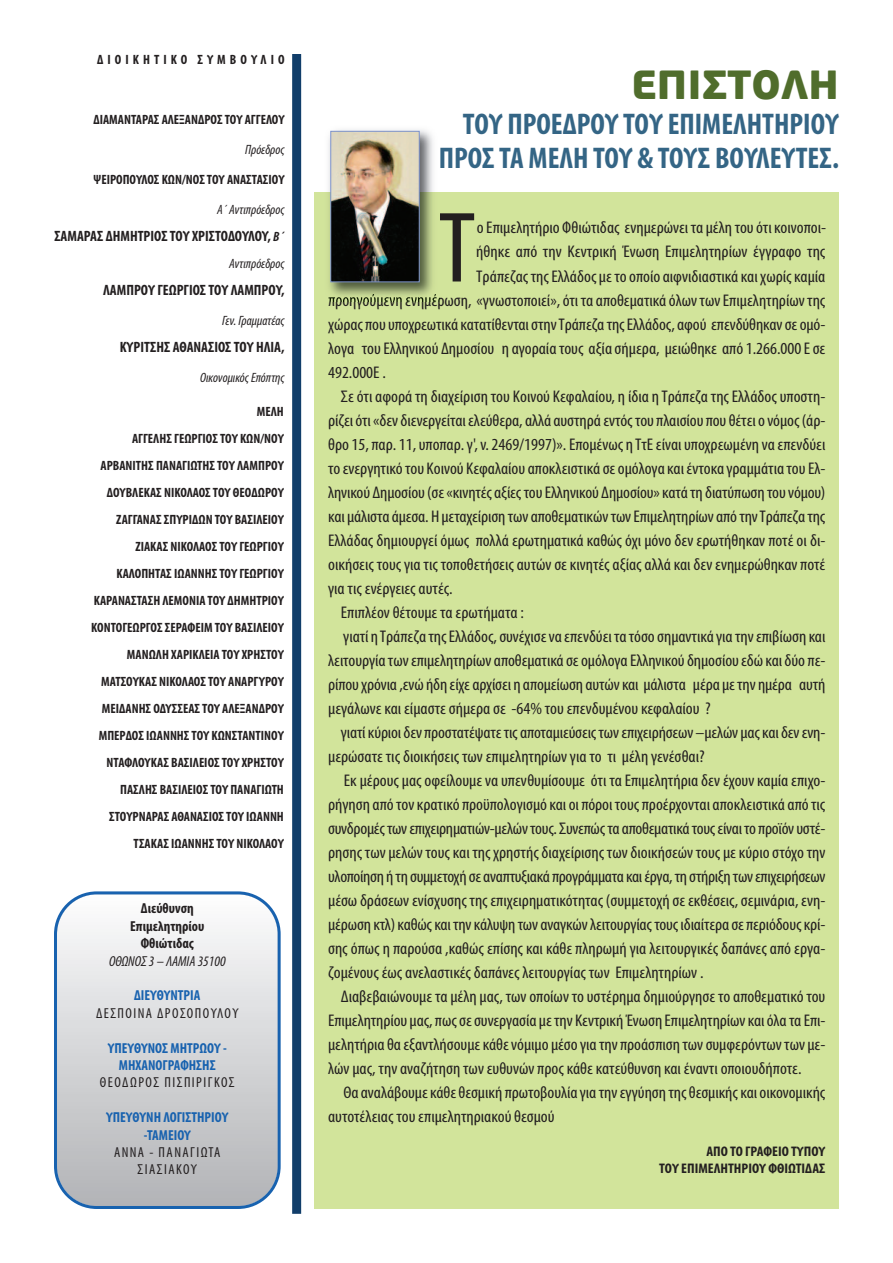
<style>
.page{position:relative;width:893px;height:1263px;background:#fff}
.page>*{position:absolute;margin:0;border:0;box-sizing:border-box;transform-origin:0 0}
.t1{font:condensed 101.1px "Myriad Pro";color:#231f20;scale:1.06 1}
.t2{font:900 40.5px "PF Beau Sans Pro";color:#506d2c}
.t3{font:700 condensed 30px/34.5px "Myriad Pro";color:#346585;text-align:right}
.t4{font:condensed 16.95px "Myriad Pro";color:#231f20;scale:1.06 1}
.t5{font:condensed 16.95px "Myriad Pro";letter-spacing:-.02em;color:#231f20;scale:1.06 1}
.t6{font:700 condensed 15px "Myriad Pro";color:#231f20}
.t7{font:700 condensed 14.55px/17.4px "Myriad Pro";color:#1862af;text-align:center}
.t8{font:condensed 14.55px/17.4px "Myriad Pro";letter-spacing:.1em;color:#231f20;text-align:center}
.t9{font:700 condensed 14.55px/17.4px "Myriad Pro";color:#231f20;text-align:center}
.t10{font:italic condensed 14.55px "Myriad Pro";color:#231f20}
.t11{font:700 condensed 13.95px/16.8px "Myriad Pro";color:#231f20;text-align:right;scale:1.06 1}
.t12{font:700 condensed 13.5px/27px "Myriad Pro";color:#231f20;text-align:right}
.t13{font:italic condensed 13.5px "Myriad Pro";color:#231f20}
.t14{font:700 condensed 13.5px "Myriad Pro";letter-spacing:.3em;color:#231f20}
.s1{font-style:italic;font-size:13.5px}
</style>
<div class="page">
<svg style="left:54px;top:891px;width:227px;height:318px"></svg>
<div style="left:292px;top:54px;width:9px;height:1160px;background:#113e6a"></div>
<div style="left:315px;top:192px;width:524px;height:1017px;background:#d2e49b"></div>
<img style="left:328px;top:129px;width:111px;height:172px">
<img style="left:328px;top:294px;width:83px;height:7px">
<img style="left:332px;top:133px;width:86px;height:147px">
<div style="left:330px;top:131px;width:90px;height:151px;border:1px solid #7d93cb"></div>
<p class="t14" style="left:97px;top:55px;width:189px">ΔΙΟΙΚΗΤΙΚΟ ΣΥΜΒΟΥΛΙΟ</p>
<p class="t12" style="left:93px;top:107px;width:193px">ΔΙΑΜΑΝΤΑΡΑΣ ΑΛΕΞΑΝΔΡΟΣ ΤΟΥ ΑΓΓΕΛΟΥ</p>
<p class="t13" style="left:245px;top:145px;width:41px">Πρόεδρος</p>
<p class="t12" style="left:94px;top:167px;width:193px">ΨΕΙΡΟΠΟΥΛΟΣ ΚΩΝ/ΝΟΣ ΤΟΥ ΑΝΑΣΤΑΣΙΟΥ</p>
<p class="t13" style="left:217px;top:205px;width:69px">Α΄ Αντιπρόεδρος</p>
<p class="t6" style="left:54px;top:231px;width:232px">ΣΑΜΑΡΑΣ ΔΗΜΗΤΡΙΟΣ ΤΟΥ ΧΡΙΣΤΟΔΟΥΛΟΥ, <span class="s1">Β΄</span></p>
<p class="t13" style="left:229px;top:259px;width:57px">Αντιπρόεδρος</p>
<p class="t6" style="left:103px;top:285px;width:183px">ΛΑΜΠΡΟΥ ΓΕΩΡΓΙΟΣ ΤΟΥ ΛΑΜΠΡΟΥ,</p>
<p class="t13" style="left:222px;top:316px;width:64px">Γεν.Γραμματέας</p>
<p class="t6" style="left:120px;top:342px;width:166px">ΚΥΡΙΤΣΗΣ ΑΘΑΝΑΣΙΟΣ ΤΟΥ ΗΛΙΑ,</p>
<p class="t13" style="left:200px;top:373px;width:86px">ΟικονομικόςΕπόπτης</p>
<p class="t12" style="left:91px;top:399px;width:194px">ΜΕΛΗ<br>ΑΓΓΕΛΗΣ ΓΕΩΡΓΙΟΣ ΤΟΥ ΚΩΝ/ΝΟΥ<br>ΑΡΒΑΝΙΤΗΣ ΠΑΝΑΓΙΩΤΗΣ ΤΟΥ ΛΑΜΠΡΟΥ<br>ΔΟΥΒΛΕΚΑΣ ΝΙΚΟΛΑΟΣ ΤΟΥ ΘΕΟΔΩΡΟΥ<br>ΖΑΓΓΑΝΑΣ ΣΠΥΡΙΔΩΝ ΤΟΥ ΒΑΣΙΛΕΙΟΥ<br>ΖΙΑΚΑΣ ΝΙΚΟΛΑΟΣ ΤΟΥ ΓΕΩΡΓΙΟΥ<br>ΚΑΛΟΠΗΤΑΣ ΙΩΑΝΝΗΣ ΤΟΥ ΓΕΩΡΓΙΟΥ<br>ΚΑΡΑΝΑΣΤΑΣΗ ΛΕΜΟΝΙΑ ΤΟΥ ΔΗΜΗΤΡΙΟΥ<br>ΚΟΝΤΟΓΕΩΡΓΟΣ ΣΕΡΑΦΕΙΜΤΟΥ ΒΑΣΙΛΕΙΟΥ<br>ΜΑΝΩΛΗ ΧΑΡΙΚΛΕΙΑ ΤΟΥ ΧΡΗΣΤΟΥ<br>ΜΑΤΣΟΥΚΑΣ ΝΙΚΟΛΑΟΣ ΤΟΥ ΑΝΑΡΓΥΡΟΥ<br>ΜΕΙΔΑΝΗΣ ΟΔΥΣΣΕΑΣ ΤΟΥ ΑΛΕΞΑΝΔΡΟΥ<br>ΜΠΕΡΔΟΣ ΙΩΑΝΝΗΣ ΤΟΥ ΚΩΝΣΤΑΝΤΙΝΟΥ<br>ΝΤΑΦΛΟΥΚΑΣ ΒΑΣΙΛΕΙΟΣ ΤΟΥ ΧΡΗΣΤΟΥ<br>ΠΑΣΛΗΣ ΒΑΣΙΛΕΙΟΣ ΤΟΥ ΠΑΝΑΓΙΩΤΗ<br>ΣΤΟΥΡΝΑΡΑΣ ΑΘΑΝΑΣΙΟΣ ΤΟΥ ΙΩΑΝΝΗ<br>ΤΣΑΚΑΣ ΙΩΑΝΝΗΣ ΤΟΥ ΝΙΚΟΛΑΟΥ</p>
<p class="t9" style="left:130px;top:901px;width:76px">Διεύθυνση<br>Επιμελητηρίου<br>Φθιώτιδας</p>
<p class="t10" style="left:109px;top:956px;width:118px">ΟΘΩΝΟΣ3 – ΛΑΜΙΑ 35100</p>
<p class="t7" style="left:134px;top:988px;width:68px">ΔΙΕΥΘΥΝΤΡΙΑ</p>
<p class="t8" style="left:96px;top:1005px;width:144px">ΔΕΣΠΟΙΝΑ ΔΡΟΣΟΠΟΥΛΟΥ</p>
<p class="t7" style="left:108px;top:1040px;width:121px">ΥΠΕΥΘΥΝΟΣ ΜΗΤΡΩΟΥ -<br>ΜΗΧΑΝΟΓΡΑΦΗΣΗΣ</p>
<p class="t8" style="left:100px;top:1075px;width:136px">ΘΕΟΔΩΡΟΣ ΠΙΣΠΙΡΙΓΚΟΣ</p>
<p class="t7" style="left:106px;top:1110px;width:124px">ΥΠΕΥΘΥΝΗ ΛΟΓΙΣΤΗΡΙΟΥ -ΤΑΜΕΙΟΥ</p>
<p class="t8" style="left:114px;top:1145px;width:108px">ΑΝΝΑ - ΠΑΝΑΓΙΩΤΑ<br>ΣΙΑΣΙΑΚΟΥ</p>
<h2 class="t2" style="left:631px;top:69px;width:209px">EΠΙΣΤΟΛΗ</h2>
<h3 class="t3" style="left:439px;top:109px;width:402px">ΤΟΥ ΠΡΟΕΔΡΟΥ ΤΟΥ ΕΠΙΜΕΛΗΤΗΡΙΟΥ<br>ΠΡΟΣ ΤΑ ΜΕΛΗ ΤΟΥ &amp; ΤΟΥΣ ΒΟΥΛΕΥΤΕΣ.</h3>
<h1 class="t1" style="left:438px;top:212px;width:37px">Τ</h1>
<p class="t4" style="left:477px;top:222px;width:331px">οΕπιμελητήριο Φθιώτιδας ενημερώνειταμέλη τουότικοινοποι-</p>
<p class="t4" style="left:476px;top:246px;width:331px">ήθηκε από την Κεντρική Ένωση Επιμελητηρίων έγγραφο της</p>
<p class="t4" style="left:476px;top:270px;width:331px">ΤράπεζαςτηςΕλλάδοςμετοοποίοαιφνιδιαστικάκαιχωρίςκαμία</p>
<p class="t4" style="left:328px;top:294px;width:471px">προηγούμενη ενημέρωση, «γνωστοποιεί»,ότιτααποθεματικάόλωντωνΕπιμελητηρίωντης</p>
<p class="t4" style="left:328px;top:318px;width:471px">χώρας πουυποχρεωτικάκατατίθενταιστηνΤράπεζατηςΕλλάδος,αφού επενδύθηκανσεομό-</p>
<p class="t4" style="left:328px;top:342px;width:471px">λογα τουΕλληνικού Δημοσίου η αγοραίατους αξίασήμερα, μειώθηκε από1.266.000Εσε</p>
<p class="t4" style="left:328px;top:366px;width:56px">492.000Ε .</p>
<p class="t4" style="left:341px;top:390px;width:459px">Σε ότι αφορά τη διαχείριση του Κοινού Κεφαλαίου, η ίδια η Τράπεζα της Ελλάδος υποστη-</p>
<p class="t4" style="left:328px;top:414px;width:471px">ρίζειότι«δενδιενεργείταιελεύθερα,αλλάαυστηράεντόςτου πλαισίου πουθέτειονόμος(άρ-</p>
<p class="t4" style="left:328px;top:438px;width:471px">θρο15, παρ.11,υποπαρ.γ',ν.2469/1997)».Επομένως ηΤτΕείναιυποχρεωμένη ναεπενδύει</p>
<p class="t4" style="left:328px;top:462px;width:471px">τοενεργητικότου Κοινού ΚεφαλαίουαποκλειστικάσεομόλογακαιέντοκαγραμμάτιατουΕλ-</p>
<p class="t4" style="left:328px;top:486px;width:471px">ληνικού Δημοσίου(σε«κινητέςαξίεςτουΕλληνικού Δημοσίου»κατάτη διατύπωση τουνόμου)</p>
<p class="t4" style="left:328px;top:510px;width:471px">καιμάλισταάμεσα. Η μεταχείριση τωναποθεματικώντωνΕπιμελητηρίωναπότηνΤράπεζατης</p>
<p class="t4" style="left:328px;top:534px;width:471px">Ελλάδας δημιουργεί όμως πολλά ερωτηματικά καθώς όχι μόνο δεν ερωτήθηκαν ποτέ οι δι-</p>
<p class="t4" style="left:328px;top:558px;width:471px">οικήσεις τους για τις τοποθετήσεις αυτών σε κινητές αξίας αλλά και δεν ενημερώθηκαν ποτέ</p>
<p class="t4" style="left:328px;top:582px;width:119px">για τις ενέργειες αυτές.</p>
<p class="t4" style="left:341px;top:606px;width:174px">Επιπλέον θέτουμε τα ερωτήματα :</p>
<p class="t4" style="left:343px;top:630px;width:456px">γιατί ηΤράπεζατηςΕλλάδος,συνέχισεναεπενδύειτατόσοσημαντικάγιατηνεπιβίωση και</p>
<p class="t4" style="left:328px;top:654px;width:471px">λειτουργίατωνεπιμελητηρίωναποθεματικάσεομόλογαΕλληνικούδημοσίουεδώκαιδύο πε-</p>
<p class="t4" style="left:328px;top:678px;width:471px">ρίπουχρόνια,ενώήδη είχεαρχίσει η απομείωση αυτώνκαι μάλιστα μέραμετην ημέρα αυτή</p>
<p class="t4" style="left:328px;top:702px;width:362px">μεγάλωνε και είμαστε σήμερα σε -64% του επενδυμένου κεφαλαίου ?</p>
<p class="t4" style="left:341px;top:726px;width:459px">γιατίκύριοιδεν προστατέψατετιςαποταμιεύσειςτωνεπιχειρήσεων–μελώνμαςκαιδενενη-</p>
<p class="t4" style="left:328px;top:750px;width:357px">μερώσατε τις διοικήσεις των επιμελητηρίων για το τι μέλη γενέσθαι?</p>
<p class="t4" style="left:344px;top:774px;width:456px">Εκ μέρους μας οφείλουμε να υπενθυμίσουμε ότι τα Επιμελητήρια δεν έχουν καμία επιχο-</p>
<p class="t4" style="left:328px;top:798px;width:471px">ρήγηση απότονκρατικό προϋπολογισμόκαιοι πόροιτους προέρχονταιαποκλειστικάαπότις</p>
<p class="t4" style="left:328px;top:822px;width:471px">συνδρομέςτωνεπιχειρηματιών-μελώντους. Συνεπώςτααποθεματικάτουςείναιτο προϊόνυστέ-</p>
<p class="t4" style="left:328px;top:846px;width:471px">ρησηςτωνμελώντουςκαιτηςχρηστήςδιαχείρισηςτωνδιοικήσεώντουςμεκύριοστόχοτην</p>
<p class="t5" style="left:328px;top:870px;width:471px">υλοποίηση ή τη συμμετοχή σεαναπτυξιακά προγράμματακαιέργα,τη στήριξη τωνεπιχειρήσεων</p>
<p class="t4" style="left:328px;top:894px;width:471px">μέσω δράσεωνενίσχυσηςτηςεπιχειρηματικότητας(συμμετοχή σεεκθέσεις,σεμινάρια,ενη-</p>
<p class="t4" style="left:328px;top:918px;width:471px">μέρωση κτλ)καθώςκαιτηνκάλυψη τωναναγκώνλειτουργίαςτουςιδιαίτερασε περιόδουςκρί-</p>
<p class="t4" style="left:328px;top:942px;width:471px">σης όπως η παρούσα ,καθώς επίσης και κάθε πληρωμή για λειτουργικές δαπάνες από εργα-</p>
<p class="t4" style="left:328px;top:966px;width:356px">ζομένους έως ανελαστικές δαπάνες λειτουργίας των Επιμελητηρίων .</p>
<p class="t4" style="left:341px;top:990px;width:459px">Διαβεβαιώνουμε τα μέλη μας, των οποίων το υστέρημα δημιούργησε το αποθεματικό του</p>
<p class="t4" style="left:328px;top:1014px;width:471px">Επιμελητηρίουμας, πωςσεσυνεργασίαμετην Κεντρική Ένωση ΕπιμελητηρίωνκαιόλαταΕπι-</p>
<p class="t4" style="left:328px;top:1038px;width:471px">μελητήριαθαεξαντλήσουμεκάθενόμιμομέσογιατην προάσπιση τωνσυμφερόντωντωνμε-</p>
<p class="t4" style="left:328px;top:1062px;width:448px">λών μας, την αναζήτηση των ευθυνών προς κάθε κατεύθυνση και έναντι οποιουδήποτε.</p>
<p class="t4" style="left:343px;top:1086px;width:456px">Θααναλάβουμεκάθεθεσμική πρωτοβουλίαγιατηνεγγύηση τηςθεσμικήςκαιοικονομικής</p>
<p class="t4" style="left:328px;top:1110px;width:215px">αυτοτέλειας του επιμελητηριακού θεσμού</p>
<p class="t11" style="left:659px;top:1144px;width:158px">ΑΠΟ ΤΟ ΓΡΑΦΕΙΟ ΤΥΠΟΥ<br>ΤΟΥ ΕΠΙΜΕΛΗΤΗΡΙΟΥ ΦΘΙΩΤΙΔΑΣ</p>
</div>
